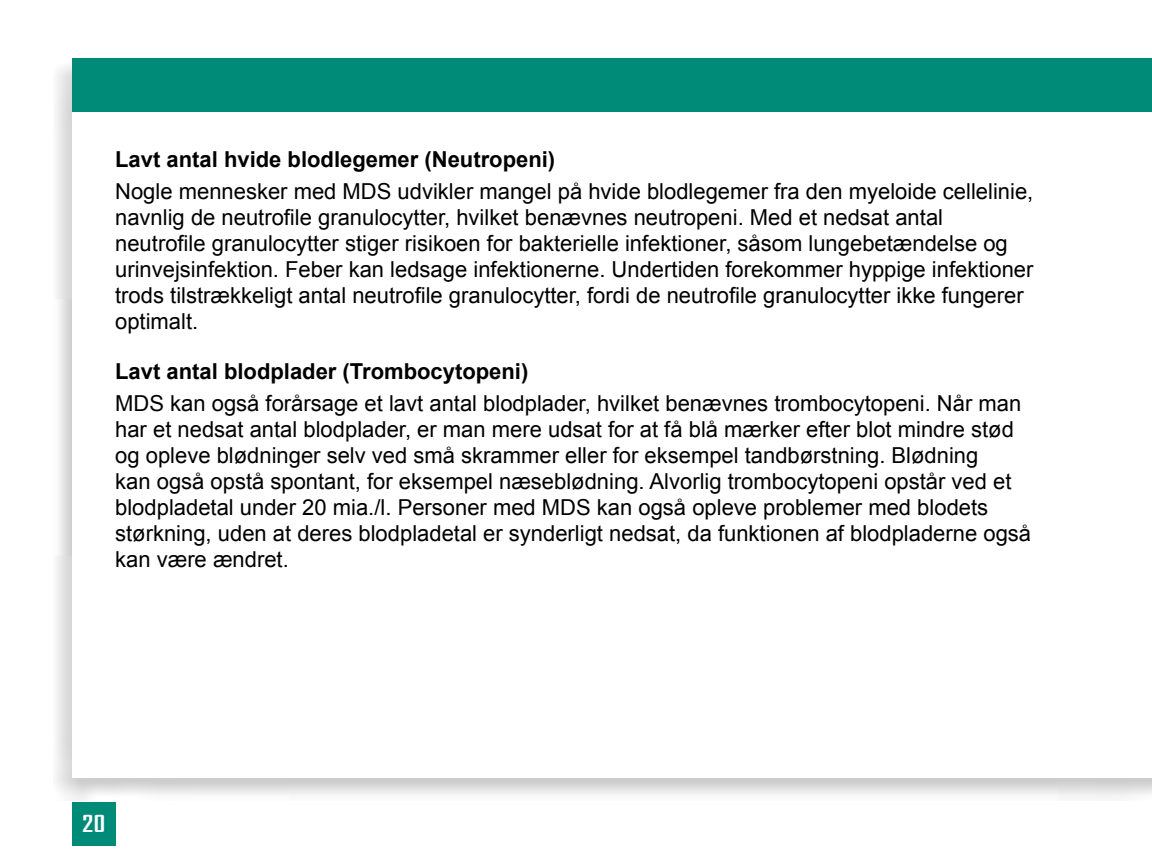
<style>
.page{position:relative;width:1152px;height:864px;background:#fff}
.page>*{position:absolute;margin:0;border:0;box-sizing:border-box;transform-origin:0 0}
.t1{font:700 22.4px "Bureau Agency";color:#fff;scale:1.33 1}
.t2{font:22px/26px "Arial";color:#000}
.t3{font:700 22px "Arial";color:#000}
</style>
<div class="page">
<div style="left:53px;top:58px;width:1099px;height:743px;background:#000;opacity:.2"></div>
<div style="left:72px;top:58px;width:1080px;height:720px;background:#fff"></div>
<div style="left:72px;top:802px;width:44px;height:44px;background:#008b79"></div>
<div style="left:72px;top:58px;width:1080px;height:54px;background:#008b79"></div>
<p class="t3" style="left:115px;top:145px;width:442px">Lavt antal hvide blodlegemer (Neutropeni)</p>
<p class="t2" style="left:115px;top:179px;width:920px">Nogle mennesker med MDS udvikler mangel på hvide blodlegemer fra den myeloide cellelinie, navnlig de neutrofile granulocytter, hvilket benævnes neutropeni. Med et nedsat antal neutrofile granulocytter stiger risikoen for bakterielle infektioner, såsom lungebetændelse og urinvejsinfektion. Feber kan ledsage infektionerne. Undertiden forekommer hyppige infektioner trods tilstrækkeligt antal neutrofile granulocytter, fordi de neutrofile granulocytter ikke fungerer optimalt.</p>
<p class="t3" style="left:115px;top:357px;width:415px">Lavt antal blodplader (Trombocytopeni)</p>
<p class="t2" style="left:115px;top:391px;width:917px">MDS kan også forårsage et lavt antal blodplader, hvilket benævnes trombocytopeni. Når man har et nedsat antal blodplader, er man mere udsat for at få blå mærker efter blot mindre stød og opleve blødninger selv ved små skrammer eller for eksempel tandbørstning. Blødning<br>kan også opstå spontant, for eksempel næseblødning. Alvorlig trombocytopeni opstår ved et blodpladetal under 20 mia./l. Personer med MDS kan også opleve problemer med blodets størkning, uden at deres blodpladetal er synderligt nedsat, da funktionen af blodpladerne også kan være ændret.</p>
<p class="t1" style="left:82px;top:811px;width:19px">20</p>
</div>
